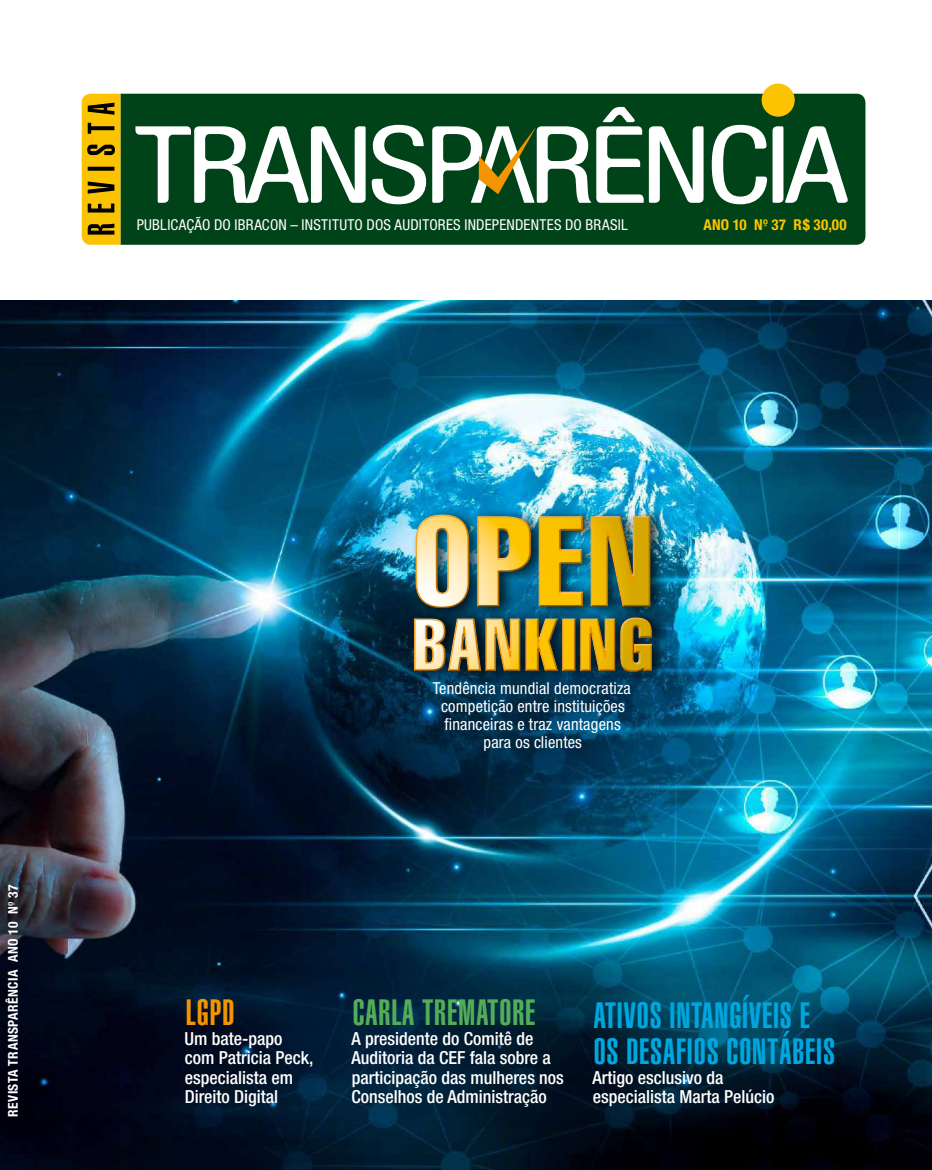
<style>
.page{position:relative;width:932px;height:1170px;background:#fff}
.page>*{position:absolute;margin:0;border:0;box-sizing:border-box;transform-origin:0 0}
.t1{font:900 extra-condensed 36px/36px "Helvetica";letter-spacing:.025em;color:#00a6de}
.t2{font:900 extra-condensed 36px "Helvetica";letter-spacing:.025em;color:#53ad57}
.t3{font:900 extra-condensed 36px "Helvetica";color:#f39400}
.t4{font:500 condensed 18px/19.5px "Helvetica Neue";color:#fff}
.t5{font:condensed 16.5px/18px "Helvetica Neue";letter-spacing:.01em;color:#fff;text-align:center}
.t6{font:condensed 15px "Helvetica Neue";letter-spacing:.015em;color:#fff}
.t7{font:700 condensed 15px "Helvetica Neue";letter-spacing:.015em;color:#fcc400}
.t8{font:700 condensed 13.5px "Helvetica Neue";letter-spacing:.03em;color:#fff}
.s1{font-family:"Helvetica Neue 67 Ord";font-weight:400;font-stretch:normal}
</style>
<div class="page">
<div style="left:120px;top:94px;width:745px;height:151px;background:#004319"></div>
<div style="left:761px;top:84px;width:33px;height:33px;background:#fcc400;border-radius:50%"></div>
<svg style="left:135px;top:107px;width:713px;height:97px;fill:#004319"></svg>
<svg style="left:471px;top:126px;width:65px;height:77px"></svg>
<svg style="left:82px;top:94px;width:38px;height:151px;background:#c69a01"></svg>
<img style="left:0;top:300px;width:932px;height:870px">
<div style="left:410px;top:609px;width:258px;height:75px;background:#000;opacity:.7"></div>
<div style="left:411px;top:617px;width:244px;height:56px;background:#000;opacity:.75"></div>
<div style="left:411px;top:506px;width:256px;height:114px;background:#000;opacity:.7"></div>
<div style="left:412px;top:511px;width:241px;height:96px;background:#fff;opacity:.75"></div>
<div style="left:412px;top:515px;width:241px;height:95px;background:#000;opacity:.75"></div>
<p class="t6" style="left:137px;top:216px;width:492px">PUBLICAÇÃO DO IBRACON – INSTITUTO DOS AUDITORES INDEPENDENTES DO BRASIL</p>
<p class="t7" style="left:703px;top:215px;width:145px">ANO 10 N<span class="s1">º</span> 37 R$ 30,00</p>
<p class="t8" style="left:5px;top:1117px;width:234px;rotate:-90deg">REVISTA TRANSPARÊNCIA ANO 10 N<span class="s1">º</span> 37</p>
<p class="t5" style="left:432px;top:679px;width:200px">Tendência mundial democratiza competição entre instituições financeiras e traz vantagens para os clientes</p>
<h1 class="t3" style="left:186px;top:992px;width:50px">LGPD</h1>
<p class="t4" style="left:185px;top:1028px;width:130px">Um bate-papo com Patricia Peck, especialista em<br>Direito Digital</p>
<h1 class="t2" style="left:353px;top:992px;width:184px">CARLA TREMATORE</h1>
<p class="t4" style="left:351px;top:1028px;width:214px">A presidente do Comitê de<br>Auditoria da CEF fala sobre a participação das mulheres nos<br>Conselhos de Administração</p>
<h1 class="t1" style="left:593px;top:997px;width:243px">ATIVOS INTANGÍVEIS E<br>OS DESAFIOS CONTÁBEIS</h1>
<p class="t4" style="left:592px;top:1067px;width:183px">Artigo esclusivo da especialista Marta Pelúcio</p>
</div>
